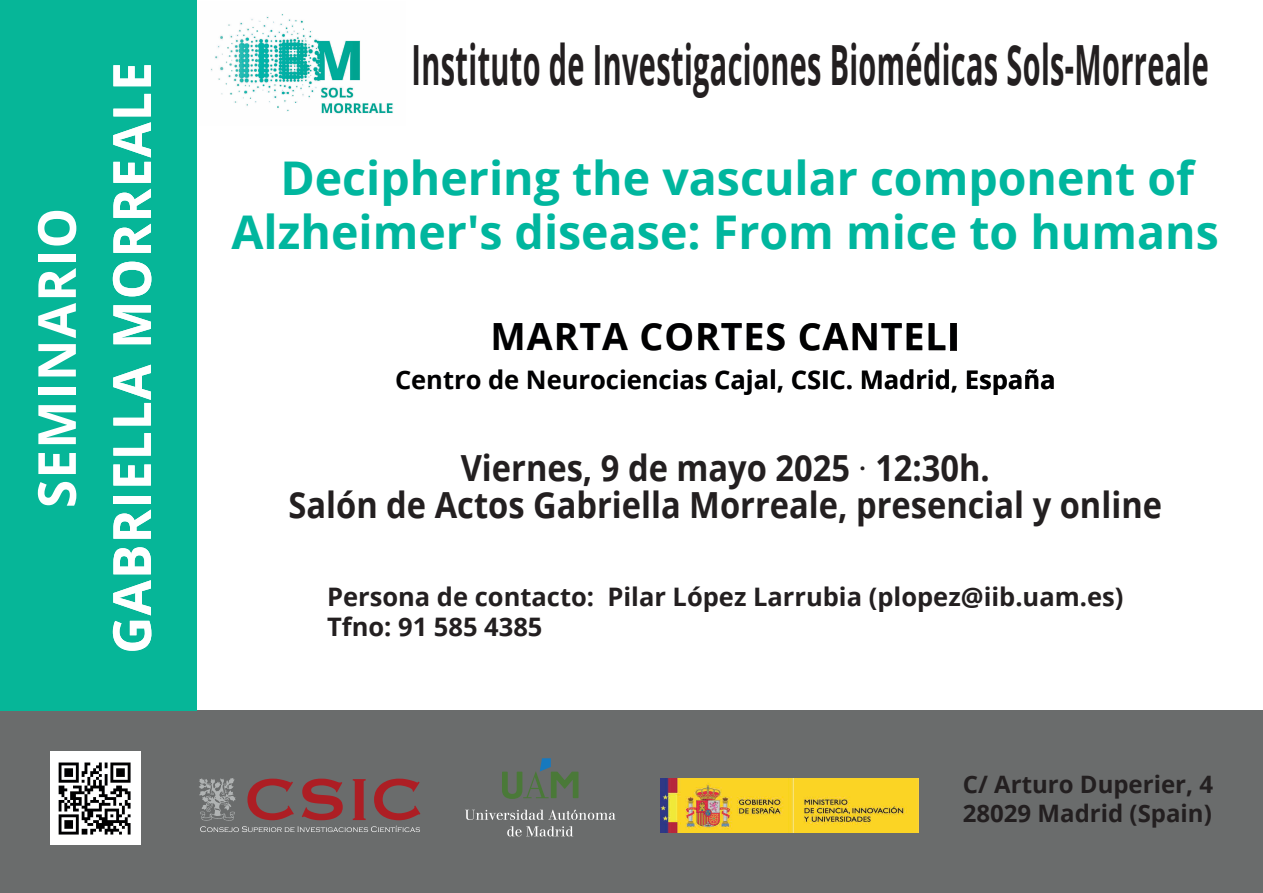
<style>
.page{position:relative;width:1263px;height:893px;background:#fff}
.page>*{position:absolute;margin:0;border:0;box-sizing:border-box;transform-origin:0 0}
.t1{font:700 55.5px "Open Sans";letter-spacing:.015em;color:#231f20;scale:.52 1}
.t2{font:700 52.5px/75px "Open Sans";letter-spacing:.025em;color:#fff;text-align:center}
.t3{font:700 46.5px/54px "Open Sans";color:#00b69e;text-align:center}
.t4{font:700 37.5px "Open Sans";letter-spacing:.025em;color:#000001}
.t5{font:700 36px/37.5px "Open Sans";color:#231f20;text-align:center;scale:.91 1}
.t6{font:700 25.5px/30.6px "Open Sans";color:#231f20}
.t7{font:700 25.5px "Open Sans";color:#000001}
.t8{font:700 24px/28.8px "Open Sans";color:#231f20}
.s1{font-family:"Adobe Caslon Pro";font-weight:400}
</style>
<div class="page">
<svg style="left:514px;top:323px;width:114px;height:27px"></svg>
<svg style="left:642px;top:323px;width:50px;height:28px"></svg>
<svg style="left:698px;top:323px;width:87px;height:28px"></svg>
<svg style="left:800px;top:323px;width:122px;height:28px"></svg>
<svg style="left:929px;top:324px;width:16px;height:26px"></svg>
<div style="left:951px;top:324px;width:5px;height:26px;background:#262324"></div>
<svg style="left:429px;top:372px;width:51px;height:17px"></svg>
<svg style="left:489px;top:369px;width:29px;height:20px"></svg>
<svg style="left:528px;top:369px;width:179px;height:20px"></svg>
<svg style="left:716px;top:369px;width:51px;height:26px"></svg>
<hr style="left:771px;top:369px;width:4px;height:20px;background:#86888b">
<svg style="left:778px;top:386px;width:4px;height:6px"></svg>
<svg style="left:792px;top:370px;width:28px;height:19px"></svg>
<hr style="left:823px;top:371px;width:4px;height:18px;background:#77787b">
<svg style="left:831px;top:370px;width:21px;height:19px"></svg>
<svg style="left:862px;top:369px;width:94px;height:23px"></svg>
<svg style="left:967px;top:369px;width:87px;height:26px"></svg>
<div style="left:0;top:711px;width:1263px;height:182px;background:#6a6c6c"></div>
<svg style="left:199px;top:778px;width:221px;height:54px"></svg>
<svg style="left:465px;top:810px;width:150px;height:10px"></svg>
<svg style="left:507px;top:826px;width:66px;height:10px"></svg>
<svg style="left:502px;top:758px;width:76px;height:41px"></svg>
<img style="left:660px;top:779px;width:258px;height:53px">
<img style="left:51px;top:752px;width:89px;height:92px">
<div style="left:0;top:0;width:197px;height:711px;background:#06b698"></div>
<img style="left:211px;top:14px;width:182px;height:100px">
<h2 class="t2" style="left:18px;top:654px;width:593px;rotate:-90deg">SEMINARIO<br>GABRIELLA MORREALE</h2>
<h1 class="t1" style="left:412px;top:26px;width:1534px">Instituto de Investigaciones Biomédicas Sols-Morreale</h1>
<p class="t3" style="left:232px;top:150px;width:989px">Deciphering the vascular component of<br>Alzheimer's disease: From mice to humans</p>
<p class="t4" style="left:491px;top:310px;width:471px">MARTA CORTES CANTELI</p>
<p class="t7" style="left:395px;top:361px;width:662px">Centro de Neurociencias Cajal, CSIC. Madrid, España</p>
<p class="t5" style="left:288px;top:448px;width:961px">Viernes, 9 de mayo 2025 <span class="s1">∙</span> 12:30h.<br>Salón de Actos Gabriella Morreale, presencial y online</p>
<p class="t6" style="left:327px;top:580px;width:798px">Persona de contacto: Pilar López Larrubia (plopez@iib.uam.es)<br>Tfno: 91 585 4385</p>
<p class="t8" style="left:963px;top:769px;width:252px">C/ Arturo Duperier, 4<br>28029 Madrid (Spain)</p>
</div>
